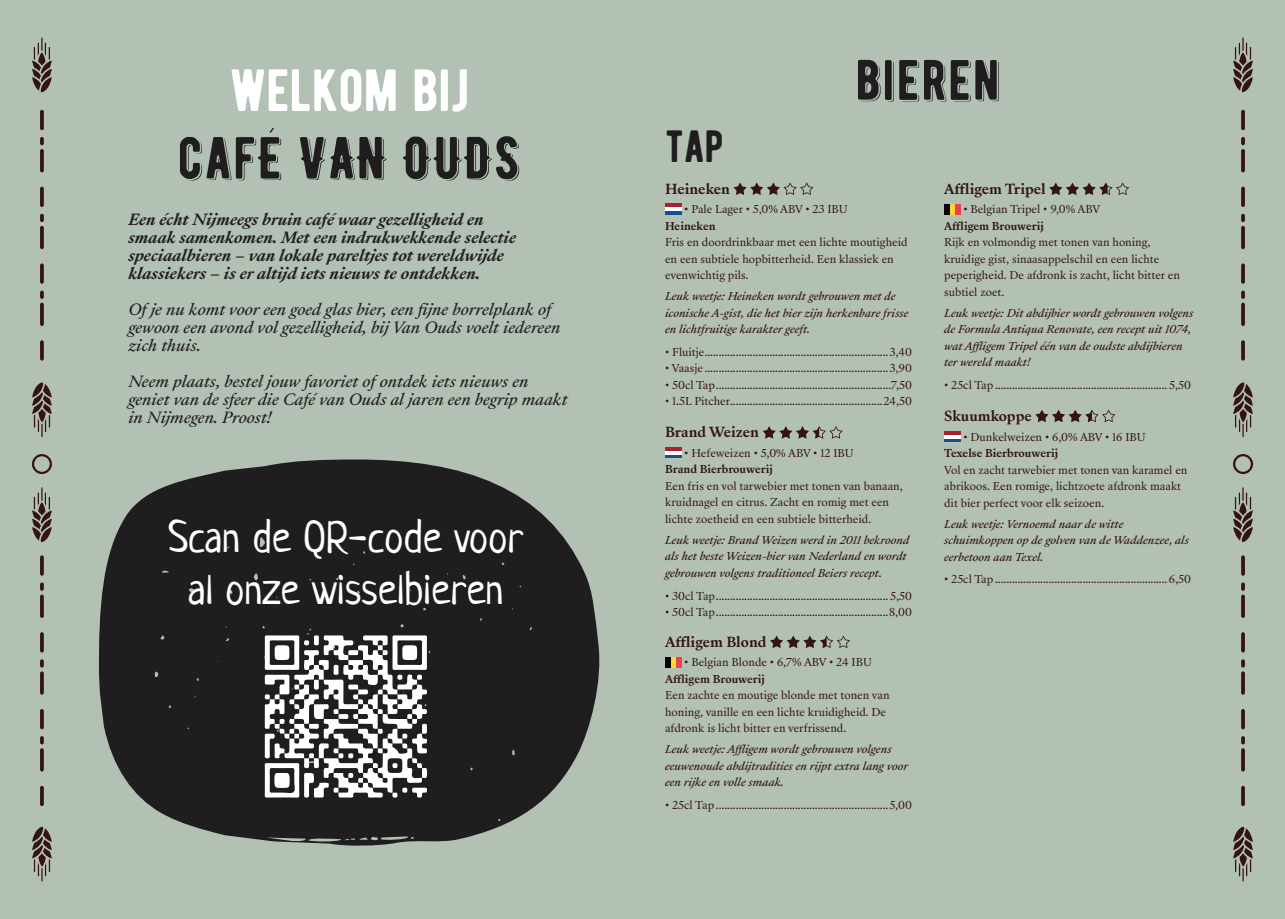
<style>
.page{position:relative;width:1285px;height:919px;background:#fff}
.page>*{position:absolute;margin:0;border:0;box-sizing:border-box;transform-origin:0 0}
.t1{font:59.4px "BERNIERSHADE";color:#201d1e}
.t2{font:59.4px "BERNIERREGULAR";color:#fff}
.t3{font:57px "BERNIERSHADE";color:#201d1e}
.t4{font:45px "BERNIERREGULAR";color:#201d1e}
.t5{font:43.5px/52.2px "Neucha";color:#fff;text-align:center}
.t6{font:italic 15px/18px "Sang Bleu Republic";color:#231f20}
.t7{font:italic 700 15px/18px "Sang Bleu Republic";color:#231f20}
.t8{font:700 13.5px "Sang Bleu Republic";color:#341313}
.t9{font:10.5px/16.5px "Sang Bleu Republic";color:#341313}
.t10{font:italic 10.5px/16.5px "Sang Bleu Republic";color:#341313}
.t11{font:700 10.5px "Sang Bleu Republic";color:#341313}
</style>
<div class="page">
<div style="left:0;top:0;width:1284px;height:918px;background:#b2c1b4"></div>
<svg style="left:1233px;top:37px;width:19px;height:55px"></svg>
<svg style="left:1233px;top:382px;width:19px;height:55px"></svg>
<svg style="left:1240px;top:110px;width:4px;height:20px"></svg>
<svg style="left:1241px;top:137px;width:3px;height:8px"></svg>
<svg style="left:1240px;top:149px;width:4px;height:23px"></svg>
<svg style="left:1240px;top:187px;width:4px;height:20px"></svg>
<svg style="left:1241px;top:214px;width:3px;height:8px"></svg>
<svg style="left:1240px;top:226px;width:4px;height:23px"></svg>
<svg style="left:1240px;top:263px;width:4px;height:21px"></svg>
<svg style="left:1241px;top:290px;width:3px;height:9px"></svg>
<svg style="left:1240px;top:302px;width:4px;height:24px"></svg>
<svg style="left:1240px;top:340px;width:4px;height:20px"></svg>
<svg style="left:1233px;top:487px;width:19px;height:55px"></svg>
<svg style="left:1233px;top:826px;width:19px;height:55px"></svg>
<svg style="left:1240px;top:555px;width:4px;height:20px"></svg>
<svg style="left:1241px;top:582px;width:3px;height:8px"></svg>
<svg style="left:1240px;top:594px;width:4px;height:24px"></svg>
<svg style="left:1240px;top:632px;width:4px;height:20px"></svg>
<svg style="left:1241px;top:659px;width:3px;height:8px"></svg>
<svg style="left:1240px;top:671px;width:4px;height:23px"></svg>
<svg style="left:1240px;top:709px;width:4px;height:20px"></svg>
<svg style="left:1241px;top:736px;width:3px;height:8px"></svg>
<svg style="left:1240px;top:748px;width:4px;height:23px"></svg>
<svg style="left:1240px;top:785px;width:4px;height:21px"></svg>
<svg style="left:1233px;top:454px;width:19px;height:20px"></svg>
<svg style="left:32px;top:37px;width:20px;height:55px"></svg>
<svg style="left:32px;top:382px;width:20px;height:55px"></svg>
<svg style="left:40px;top:110px;width:4px;height:20px"></svg>
<svg style="left:40px;top:137px;width:4px;height:8px"></svg>
<svg style="left:40px;top:149px;width:4px;height:23px"></svg>
<svg style="left:40px;top:187px;width:4px;height:20px"></svg>
<svg style="left:40px;top:214px;width:4px;height:8px"></svg>
<svg style="left:40px;top:226px;width:4px;height:23px"></svg>
<svg style="left:40px;top:263px;width:4px;height:21px"></svg>
<svg style="left:40px;top:290px;width:4px;height:9px"></svg>
<svg style="left:40px;top:302px;width:4px;height:24px"></svg>
<svg style="left:40px;top:340px;width:4px;height:20px"></svg>
<svg style="left:32px;top:487px;width:20px;height:55px"></svg>
<svg style="left:32px;top:826px;width:20px;height:55px"></svg>
<svg style="left:40px;top:555px;width:4px;height:20px"></svg>
<svg style="left:40px;top:582px;width:4px;height:8px"></svg>
<svg style="left:40px;top:594px;width:4px;height:24px"></svg>
<svg style="left:40px;top:632px;width:4px;height:20px"></svg>
<svg style="left:40px;top:659px;width:4px;height:8px"></svg>
<svg style="left:40px;top:671px;width:4px;height:23px"></svg>
<svg style="left:40px;top:709px;width:4px;height:20px"></svg>
<svg style="left:40px;top:736px;width:4px;height:8px"></svg>
<svg style="left:40px;top:748px;width:4px;height:23px"></svg>
<svg style="left:40px;top:785px;width:4px;height:21px"></svg>
<svg style="left:32px;top:454px;width:20px;height:20px"></svg>
<svg style="left:98px;top:459px;width:502px;height:387px;fill:#201d1e"></svg>
<svg style="left:263px;top:635px;width:164px;height:163px;background:#8c8b8b"></svg>
<svg style="left:733px;top:182px;width:80px;height:13px"></svg>
<div style="left:665px;top:204px;width:16px;height:10px;background:#155095"></div>
<div style="left:665px;top:204px;width:16px;height:7px;background:#fff"></div>
<hr style="left:665px;top:204px;width:16px;height:3px;background:#ac2032">
<svg style="left:1049px;top:182px;width:80px;height:13px"></svg>
<svg style="left:954px;top:204px;width:6px;height:11px"></svg>
<svg style="left:949px;top:204px;width:5px;height:11px"></svg>
<div style="left:944px;top:204px;width:5px;height:11px;background:#000001"></div>
<svg style="left:1035px;top:409px;width:80px;height:13px"></svg>
<svg style="left:944px;top:438px;width:16px;height:4px"></svg>
<svg style="left:944px;top:434px;width:16px;height:4px"></svg>
<hr style="left:944px;top:431px;width:16px;height:3px;background:#ac2032">
<svg style="left:762px;top:426px;width:80px;height:12px"></svg>
<svg style="left:665px;top:454px;width:16px;height:4px"></svg>
<div style="left:665px;top:447px;width:16px;height:7px;background:#fff"></div>
<hr style="left:665px;top:447px;width:16px;height:4px;background:#ac2032">
<svg style="left:770px;top:635px;width:79px;height:13px"></svg>
<div style="left:665px;top:656px;width:16px;height:11px;background:#ee414b"></div>
<svg style="left:670px;top:656px;width:6px;height:11px"></svg>
<div style="left:665px;top:656px;width:5px;height:11px;background:#000001"></div>
<svg style="left:269px;top:128px;width:5px;height:5px"></svg>
<h2 class="t3" style="left:855px;top:33px;width:148px">BIEREN</h2>
<h1 class="t2" style="left:229px;top:41px;width:242px">WELKOM BIJ</h1>
<h1 class="t1" style="left:177px;top:109px;width:346px">CAFE VAN OUDS</h1>
<h3 class="t4" style="left:665px;top:109px;width:60px">TAP</h3>
<p class="t8" style="left:665px;top:179px;width:66px">Heineken</p>
<p class="t9" style="left:684px;top:201px;width:165px">• Pale Lager • 5,0% ABV • 23 IBU</p>
<p class="t11" style="left:665px;top:218px;width:52px">Heineken</p>
<p class="t9" style="left:665px;top:234px;width:244px">Fris en doordrinkbaar met een lichte moutigheid en een subtiele hopbitterheid. Een klassiek en evenwichtig pils.</p>
<p class="t10" style="left:665px;top:288px;width:245px">Leuk weetje: Heineken wordt gebrouwen met de iconische A-gist, die het bier zijn herkenbare frisse en lichtfruitige karakter geeft.</p>
<p class="t9" style="left:665px;top:344px;width:248px">• Fluitje .................................................................3,40</p>
<p class="t9" style="left:665px;top:360px;width:248px">• Vaasje .................................................................3,90</p>
<p class="t9" style="left:665px;top:377px;width:248px">• 50cl Tap ..............................................................7,50</p>
<p class="t9" style="left:665px;top:393px;width:248px">• 1.5L Pitcher ......................................................24,50</p>
<p class="t8" style="left:944px;top:179px;width:103px">Affligem Tripel</p>
<p class="t9" style="left:963px;top:201px;width:138px">• Belgian Tripel • 9,0% ABV</p>
<p class="t11" style="left:944px;top:218px;width:101px">Affligem Brouwerij</p>
<p class="t9" style="left:944px;top:234px;width:237px">Rijk en volmondig met tonen van honing, kruidige gist, sinaasappelschil en een lichte peperigheid. De afdronk is zacht, licht bitter en subtiel zoet.</p>
<p class="t10" style="left:944px;top:305px;width:251px">Leuk weetje: Dit abdijbier wordt gebrouwen volgens de Formula Antiqua Renovate, een recept uit 1074, wat Affligem Tripel één van de oudste abdijbieren ter wereld maakt!</p>
<p class="t9" style="left:944px;top:377px;width:248px">• 25cl Tap ............................................................. 5,50</p>
<p class="t8" style="left:944px;top:406px;width:89px">Skuumkoppe</p>
<p class="t9" style="left:963px;top:428px;width:184px">• Dunkelweizen • 6,0% ABV • 16 IBU</p>
<p class="t11" style="left:944px;top:445px;width:115px">Texelse Bierbrouwerij</p>
<p class="t9" style="left:944px;top:461px;width:245px">Vol en zacht tarwebier met tonen van karamel en abrikoos. Een romige, lichtzoete afdronk maakt dit bier perfect voor elk seizoen.</p>
<p class="t10" style="left:944px;top:515px;width:246px">Leuk weetje: Vernoemd naar de witte schuimkoppen op de golven van de Waddenzee, als eerbetoon aan Texel.</p>
<p class="t9" style="left:944px;top:571px;width:248px">• 25cl Tap .............................................................6,50</p>
<h3 class="t7" style="left:128px;top:211px;width:389px">Een écht Nijmeegs bruin café waar gezelligheid en smaak samenkomen. Met een indrukwekkende selectie speciaalbieren – van lokale pareltjes tot wereldwijde klassiekers – is er altijd iets nieuws te ontdekken.</h3>
<h3 class="t6" style="left:128px;top:301px;width:433px">Of je nu komt voor een goed glas bier, een fijne borrelplank of gewoon een avond vol gezelligheid, bij Van Ouds voelt iedereen zich thuis.</h3>
<h3 class="t6" style="left:128px;top:373px;width:440px">Neem plaats, bestel jouw favoriet of ontdek iets nieuws en geniet van de sfeer die Café van Ouds al jaren een begrip maakt in Nijmegen. Proost!</h3>
<p class="t8" style="left:665px;top:423px;width:96px">Brand Weizen</p>
<p class="t9" style="left:684px;top:445px;width:171px">• Hefeweizen • 5,0% ABV • 12 IBU</p>
<p class="t11" style="left:665px;top:462px;width:109px">Brand Bierbrouwerij</p>
<p class="t9" style="left:665px;top:478px;width:239px">Een fris en vol tarwebier met tonen van banaan, kruidnagel en citrus. Zacht en romig met een lichte zoetheid en een subtiele bitterheid.</p>
<p class="t10" style="left:665px;top:532px;width:246px">Leuk weetje: Brand Weizen werd in 2011 bekroond als het beste Weizen-bier van Nederland en wordt gebrouwen volgens traditioneel Beiers recept.</p>
<p class="t9" style="left:665px;top:587px;width:248px">• 30cl Tap ............................................................. 5,50</p>
<p class="t9" style="left:665px;top:604px;width:248px">• 50cl Tap .............................................................8,00</p>
<p class="t8" style="left:665px;top:632px;width:103px">Affligem Blond</p>
<p class="t9" style="left:684px;top:654px;width:189px">• Belgian Blonde • 6,7% ABV • 24 IBU</p>
<p class="t11" style="left:665px;top:671px;width:101px">Affligem Brouwerij</p>
<p class="t9" style="left:665px;top:687px;width:226px">Een zachte en moutige blonde met tonen van honing, vanille en een lichte kruidigheid. De afdronk is licht bitter en verfrissend.</p>
<p class="t10" style="left:665px;top:741px;width:244px">Leuk weetje: Affligem wordt gebrouwen volgens eeuwenoude abdijtradities en rijpt extra lang voor een rijke en volle smaak.</p>
<p class="t9" style="left:665px;top:797px;width:248px">• 25cl Tap .............................................................5,00</p>
<h3 class="t5" style="left:168px;top:511px;width:356px">Scan de QR-code voor al onze wisselbieren</h3>
</div>
